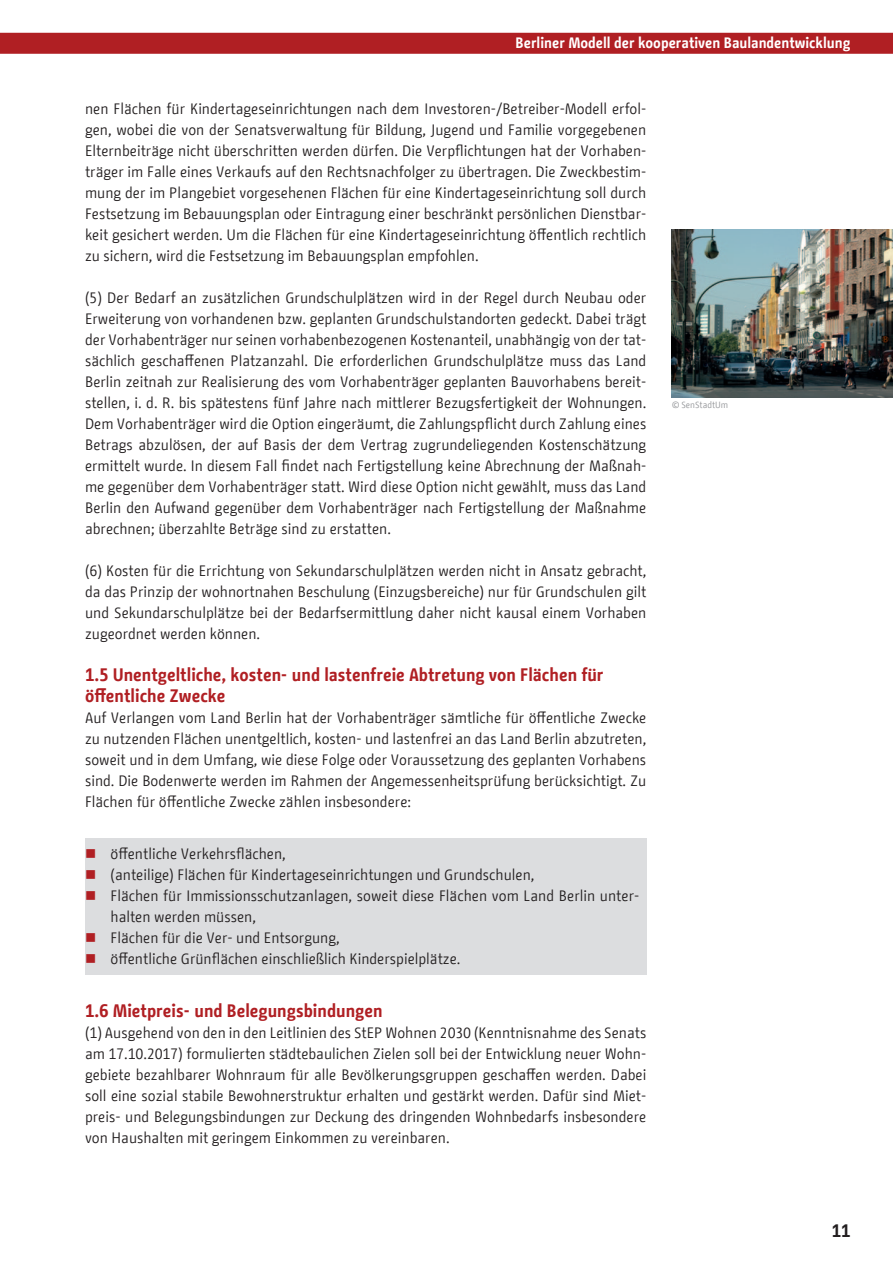
<style>
.page{position:relative;width:893px;height:1263px;background:#fff}
.page>*{position:absolute;margin:0;border:0;box-sizing:border-box;transform-origin:0 0}
._02_01_Innen_Übersch{font:700 18px "BMF Change";color:#b01f23}
.t1{font:700 18px "BMF Change";color:#231f20}
._02_03_Innen_Fließte{font:15px/21px "BMF Change";color:#231f20;text-align:justify}
._02_02_Innen_Einleit{font:15px/21px "BMF Change";color:#231f20;text-align:justify}
._02_04_Innen_Aufzähl{font:15px/21px "BMF Change";color:#231f20}
.t2{font:700 15px "BMF Change";color:#fff}
._02_08_Innen_Copyrig{font:9px "BMF Change";color:#939598}
</style>
<div class="page">
<div style="left:0;top:33px;width:893px;height:21px;background:#b01f23"></div>
<img style="left:672px;top:229px;width:221px;height:168px">
<div style="left:85px;top:838px;width:554px;height:137px;background:#dcdddf"></div>
<p class="t2" style="left:516px;top:32px;width:336px">Berliner Modell der kooperativen Baulandentwicklung</p>
<p class="_02_03_Innen_Fließte" style="left:85px;top:98px;width:563px">nen Flächen für Kindertageseinrichtungen nach dem Investoren-/Betreiber-Modell erfol&shy;gen, wobei die von der Senatsverwaltung für Bildung, Jugend und Familie vorgegebenen Elternbeiträge nicht überschritten werden dürfen. Die Verpflichtungen hat der Vorhaben&shy;träger im Falle eines Verkaufs auf den Rechtsnachfolger zu übertragen. Die Zweckbestim&shy;mung der im Plangebiet vorgesehenen Flächen für eine Kindertageseinrichtung soll durch Festsetzung im Bebauungsplan oder Eintragung einer beschränkt persönlichen Dienstbar&shy;keit gesichert werden. Um die Flächen für eine Kindertageseinrichtung öffentlich rechtlich zu sichern, wird die Festsetzung im Bebauungsplan empfohlen.</p>
<p class="_02_03_Innen_Fließte" style="left:85px;top:287px;width:563px">(5) Der Bedarf an zusätzlichen Grundschulplätzen wird in der Regel durch Neubau oder Erweiterung von vorhandenen bzw. geplanten Grundschulstandorten gedeckt. Dabei trägt der Vorhabenträger nur seinen vorhabenbezogenen Kostenanteil, unabhängig von der tat&shy;sächlich geschaffenen Platzanzahl. Die erforderlichen Grundschulplätze muss das Land Berlin zeitnah zur Realisierung des vom Vorhabenträger geplanten Bauvorhabens bereit&shy;stellen, i. d. R. bis spätestens fünf Jahre nach mittlerer Bezugsfertigkeit der Wohnungen.<br>Dem Vorhabenträger wird die Option eingeräumt, die Zahlungspflicht durch Zahlung eines Betrags abzulösen, der auf Basis der dem Vertrag zugrundeliegenden Kostenschätzung ermittelt wurde. In diesem Fall findet nach Fertigstellung keine Abrechnung der Maßnah&shy;me gegenüber dem Vorhabenträger statt. Wird diese Option nicht gewählt, muss das Land Berlin den Aufwand gegenüber dem Vorhabenträger nach Fertigstellung der Maßnahme abrechnen; überzahlte Beträge sind zu erstatten.</p>
<p class="_02_03_Innen_Fließte" style="left:85px;top:560px;width:563px">(6) Kosten für die Errichtung von Sekundarschulplätzen werden nicht in Ansatz gebracht, da das Prinzip der wohnortnahen Beschulung (Einzugsbereiche) nur für Grundschulen gilt und Sekundarschulplätze bei der Bedarfsermittlung daher nicht kausal einem Vorhaben zugeordnet werden können.</p>
<p class="_02_01_Innen_Übersch" style="left:85px;top:662px;width:520px">1.5 Unentgeltliche, kosten- und lastenfreie Abtretung von Flächen für</p>
<p class="_02_01_Innen_Übersch" style="left:85px;top:683px;width:142px">öffentliche Zwecke</p>
<p class="_02_02_Innen_Einleit" style="left:85px;top:707px;width:563px">Auf Verlangen vom Land Berlin hat der Vorhabenträger sämtliche für öffentliche Zwecke zu nutzenden Flächen unentgeltlich, kosten- und lastenfrei an das Land Berlin abzutreten, soweit und in dem Umfang, wie diese Folge oder Voraussetzung des geplanten Vorhabens sind. Die Bodenwerte werden im Rahmen der Angemessenheitsprüfung berücksichtigt. Zu Flächen für öffentliche Zwecke zählen insbesondere:</p>
<p class="_02_04_Innen_Aufzähl" style="left:111px;top:844px;width:177px">öffentliche Verkehrsflächen,</p>
<p class="_02_04_Innen_Aufzähl" style="left:111px;top:865px;width:425px">(anteilige) Flächen für Kindertageseinrichtungen und Grundschulen,</p>
<p class="_02_04_Innen_Aufzähl" style="left:111px;top:886px;width:530px">Flächen für Immissionsschutzanlagen, soweit diese Flächen vom Land Berlin unter&shy;halten werden müssen,</p>
<p class="_02_04_Innen_Aufzähl" style="left:111px;top:928px;width:231px">Flächen für die Ver- und Entsorgung,</p>
<p class="_02_04_Innen_Aufzähl" style="left:111px;top:949px;width:351px">öffentliche Grünflächen einschließlich Kinderspielplätze.</p>
<p class="_02_01_Innen_Übersch" style="left:85px;top:998px;width:299px">1.6 Mietpreis- und Belegungsbindungen</p>
<p class="_02_03_Innen_Fließte" style="left:85px;top:1022px;width:563px">(1) Ausgehend von den in den Leitlinien des StEP Wohnen 2030 (Kenntnisnahme des Senats am 17.10.2017) formulierten städtebaulichen Zielen soll bei der Entwicklung neuer Wohn&shy;gebiete bezahlbarer Wohnraum für alle Bevölkerungsgruppen geschaffen werden. Dabei soll eine sozial stabile Bewohnerstruktur erhalten und gestärkt werden. Dafür sind Miet&shy;preis- und Belegungsbindungen zur Deckung des dringenden Wohnbedarfs insbesondere von Haushalten mit geringem Einkommen zu vereinbaren.</p>
<p class="_02_08_Innen_Copyrig" style="left:672px;top:398px;width:58px">© SenStadtUm</p>
<p class="t1" style="left:832px;top:1218px;width:20px">11</p>
</div>
